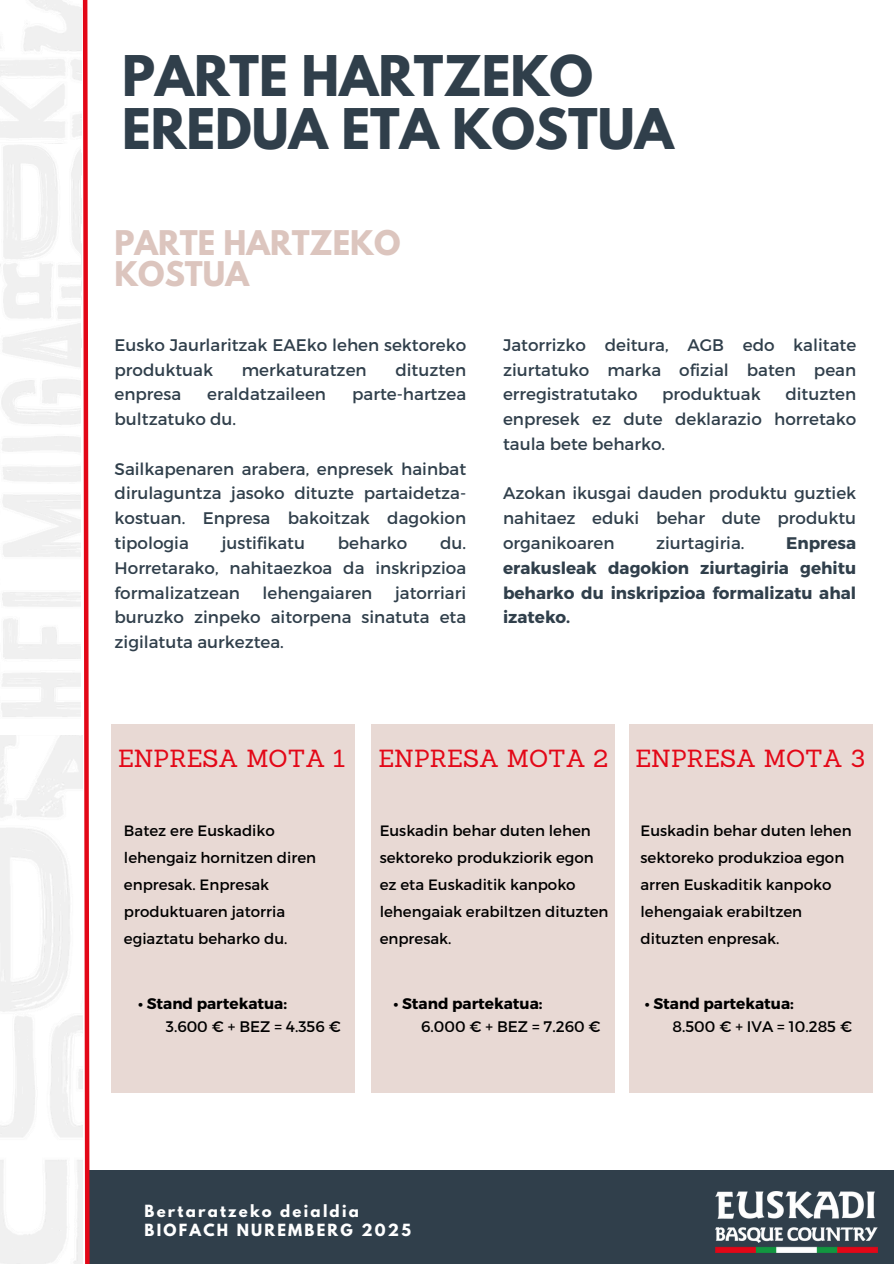
<style>
.page{position:relative;width:894px;height:1264px;background:#fff}
.page>*{position:absolute;margin:0;border:0;box-sizing:border-box;transform-origin:0 0}
.t1{font:700 49.65px/52.8px "League Spartan";color:#303f4b}
.t2{font:700 30.15px/31.5px "League Spartan";color:#dcc5be}
.t3{font:24.15px "Sanchez";color:#e30717}
.t4{font:16.8px/24.8px "Montserrat";color:#303f4b;text-align:justify}
.t5{font:700 16.8px/24.8px "Montserrat";color:#303f4b;text-align:justify}
.t6{font:700 15.3px/22.5px "Montserrat";color:#000}
.t7{font:15.3px/22.5px "Montserrat";color:#000}
.t8{font:15px/27px "Montserrat";color:#000}
.t9{font:700 14.85px/19.2px "League Spartan";letter-spacing:.15em;color:#fff}
.s1{font-weight:400}
.s2{font-weight:700}
</style>
<div class="page">
<div style="left:86px;top:1170px;width:807px;height:93px;background:#303f4b"></div>
<img style="left:715px;top:1191px;width:162px;height:61px">
<svg style="left:81px;top:0;width:9px;height:1263px"></svg>
<div style="left:112px;top:723px;width:243px;height:369px;background:#e8d9d4"></div>
<div style="left:371px;top:723px;width:243px;height:369px;background:#e8d9d4"></div>
<div style="left:628px;top:723px;width:244px;height:369px;background:#e8d9d4"></div>
<h4 class="t1" style="left:122px;top:56px;width:553px">PARTE HARTZEKO<br>EREDUA ETA KOSTUA</h4>
<h4 class="t2" style="left:114px;top:230px;width:287px">PARTE HARTZEKO<br>KOSTUA</h4>
<h3 class="t4" style="left:114px;top:332px;width:353px">Eusko Jaurlaritzak EAEko lehen sektoreko produktuak</h3>
<h3 class="t4" style="left:242px;top:356px;width:126px">merkaturatzen</h3>
<h3 class="t4" style="left:395px;top:356px;width:72px">dituzten</h3>
<h3 class="t4" style="left:114px;top:381px;width:68px">enpresa</h3>
<h3 class="t4" style="left:207px;top:381px;width:120px">eraldatzaileen</h3>
<h3 class="t4" style="left:352px;top:381px;width:115px">parte-hartzea</h3>
<h3 class="t4" style="left:114px;top:406px;width:123px">bultzatuko du.</h3>
<p class="t4" style="left:114px;top:455px;width:353px">Sailkapenaren arabera, enpresek hainbat dirulaguntza jasoko dituzte partaidetza&shy;kostuan. Enpresa bakoitzak dagokion tipologia</p>
<p class="t4" style="left:221px;top:530px;width:85px">justifikatu</p>
<p class="t4" style="left:338px;top:530px;width:71px">beharko</p>
<p class="t4" style="left:114px;top:530px;width:353px;text-indent:325px">du.<br>Horretarako, nahitaezkoa da inskripzioa formalizatzean</p>
<p class="t4" style="left:114px;top:579px;width:353px;text-indent:280px">jatorriari buruzko zinpeko aitorpena sinatuta eta zigilatuta aurkeztea.</p>
<p class="t4" style="left:262px;top:579px;width:111px">lehengaiaren</p>
<h4 class="t4" style="left:503px;top:332px;width:354px">Jatorrizko deitura, AGB edo kalitate ziurtatuko marka ofizial baten pean erregistratutako</h4>
<h4 class="t4" style="left:503px;top:381px;width:354px;text-indent:282px">dituzten enpresek ez dute deklarazio horretako taula bete beharko.</h4>
<h3 class="t4" style="left:503px;top:480px;width:354px">Azokan ikusgai dauden produktu guztiek nahitaez eduki behar dute produktu organikoaren</h3>
<h4 class="t4" style="left:662px;top:381px;width:100px">produktuak</h4>
<h3 class="t4" style="left:656px;top:530px;width:90px">ziurtagiria.</h3>
<h3 class="t5" style="left:503px;top:530px;width:354px;text-indent:283px">Enpresa erakusleak dagokion ziurtagiria gehitu beharko du inskripzioa formalizatu ahal izateko.</h3>
<p class="t3" style="left:118px;top:742px;width:229px">ENPRESA MOTA 1</p>
<p class="t3" style="left:378px;top:742px;width:231px">ENPRESA MOTA 2</p>
<h4 class="t3" style="left:635px;top:742px;width:231px">ENPRESA MOTA 3</h4>
<h4 class="t8" style="left:124px;top:816px;width:194px">Batez ere Euskadiko lehengaiz hornitzen diren enpresak. Enpresak produktuaren jatorria egiaztatu beharko du.</h4>
<p class="t6" style="left:166px;top:991px;width:176px;text-indent:-28px">• Stand partekatua:<br><span class="s1">3.600 € + BEZ = 4.356 €</span></p>
<h3 class="t8" style="left:379px;top:816px;width:215px">Euskadin behar duten lehen sektoreko produkziorik egon ez eta Euskaditik kanpoko</h3>
<p class="t8" style="left:379px;top:897px;width:230px">lehengaiak erabiltzen dituzten enpresak.</p>
<p class="t8" style="left:640px;top:816px;width:213px">Euskadin behar duten lehen sektoreko produkzioa egon arren Euskaditik kanpoko lehengaiak erabiltzen dituzten enpresak.</p>
<p class="t6" style="left:421px;top:991px;width:181px;text-indent:-28px">• Stand partekatua:<br><span class="s1">6.000 € + BEZ = 7.260 €</span></p>
<h5 class="t7" style="left:672px;top:991px;width:181px;text-indent:-28px"><span class="s2">• Stand partekatua:<br></span>8.500 € + IVA = 10.285 €</h5>
<h4 class="t9" style="left:144px;top:1202px;width:268px">Bertaratzeko deialdia<br>BIOFACH NUREMBERG 2025</h4>
<p class="t9" style="left:144px;top:1222px;width:227px">Enero - Marzo de 2020</p>
</div>
